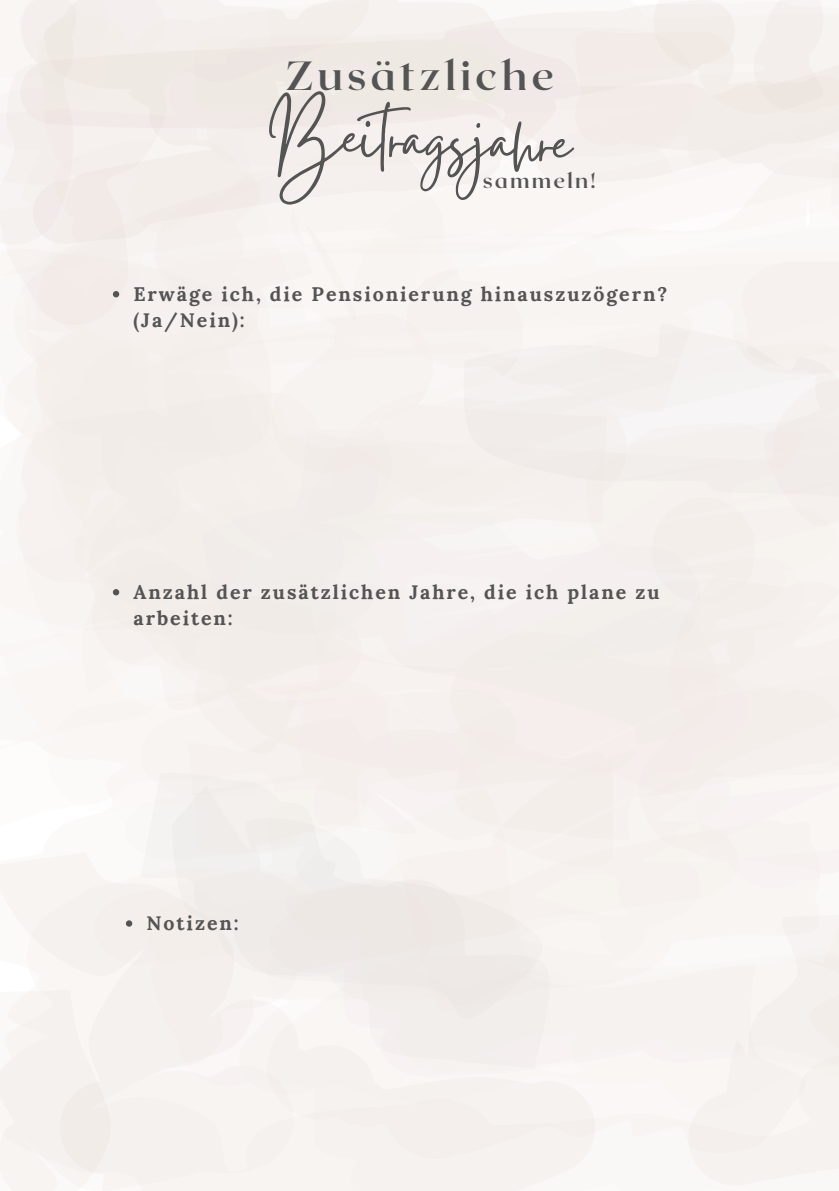
<style>
.page{position:relative;width:839px;height:1191px;background:#fff}
.page>*{position:absolute;margin:0;border:0;box-sizing:border-box;transform-origin:0 0}
.t1{font:82.8px "Gistesy";color:#545454}
.t2{font:700 40.6px "Roxborough CF";letter-spacing:.1em;color:#545454}
.t3{font:700 21px "Roxborough CF";letter-spacing:.1em;color:#545454}
.t4{font:700 19.6px/26.4px "Lora";letter-spacing:.1em;color:#545454}
</style>
<div class="page">
<div style="left:0;top:0;width:758px;height:660px;background:#f6f0ee"></div>
<div style="left:0;top:0;width:838px;height:262px;background:#f6f2ef"></div>
<div style="left:33px;top:0;width:805px;height:216px;background:#f2ebe8"></div>
<div style="left:291px;top:111px;width:547px;height:143px;background:#f7f4f2"></div>
<div style="left:156px;top:575px;width:682px;height:313px;background:#f3eeeb"></div>
<div style="left:48px;top:680px;width:490px;height:334px;background:#f8f4f1"></div>
<div style="left:463px;top:324px;width:375px;height:176px;background:#f4f0ee"></div>
<div style="left:188px;top:718px;width:425px;height:150px;background:#f5efec"></div>
<div style="left:0;top:820px;width:820px;height:319px;background:#f7f3f2"></div>
<div style="left:305px;top:226px;width:51px;height:95px;background:#f9f6f3"></div>
<div style="left:585px;top:423px;width:253px;height:451px;background:#f4efec"></div>
<div style="left:0;top:0;width:106px;height:101px;background:#f1e8e3"></div>
<div style="left:0;top:0;width:76px;height:244px;background:#f3eeeb"></div>
<div style="left:653px;top:0;width:170px;height:115px;background:#f3edea"></div>
<div style="left:0;top:852px;width:595px;height:339px;background:#f5f1ee"></div>
<div style="left:688px;top:913px;width:150px;height:273px;background:#f6f2f0"></div>
<div style="left:753px;top:0;width:85px;height:113px;background:#f3eeeb"></div>
<svg style="left:113px;top:291px;width:6px;height:6px"></svg>
<svg style="left:113px;top:589px;width:6px;height:6px"></svg>
<svg style="left:126px;top:920px;width:6px;height:7px"></svg>
<h2 class="t2" style="left:285px;top:49px;width:270px">Zusätzliche</h2>
<h1 class="t1" style="left:271px;top:76px;width:303px;rotate:2deg">Beitragsjahre</h1>
<h3 class="t3" style="left:483px;top:167px;width:114px">sammeln!</h3>
<p class="t4" style="left:133px;top:280px;width:535px">Erwäge ich, die Pensionierung hinauszuzögern? (Ja/Nein):</p>
<p class="t4" style="left:133px;top:578px;width:527px">Anzahl der zusätzlichen Jahre, die ich plane zu arbeiten:</p>
<p class="t4" style="left:146px;top:909px;width:94px">Notizen:</p>
</div>
